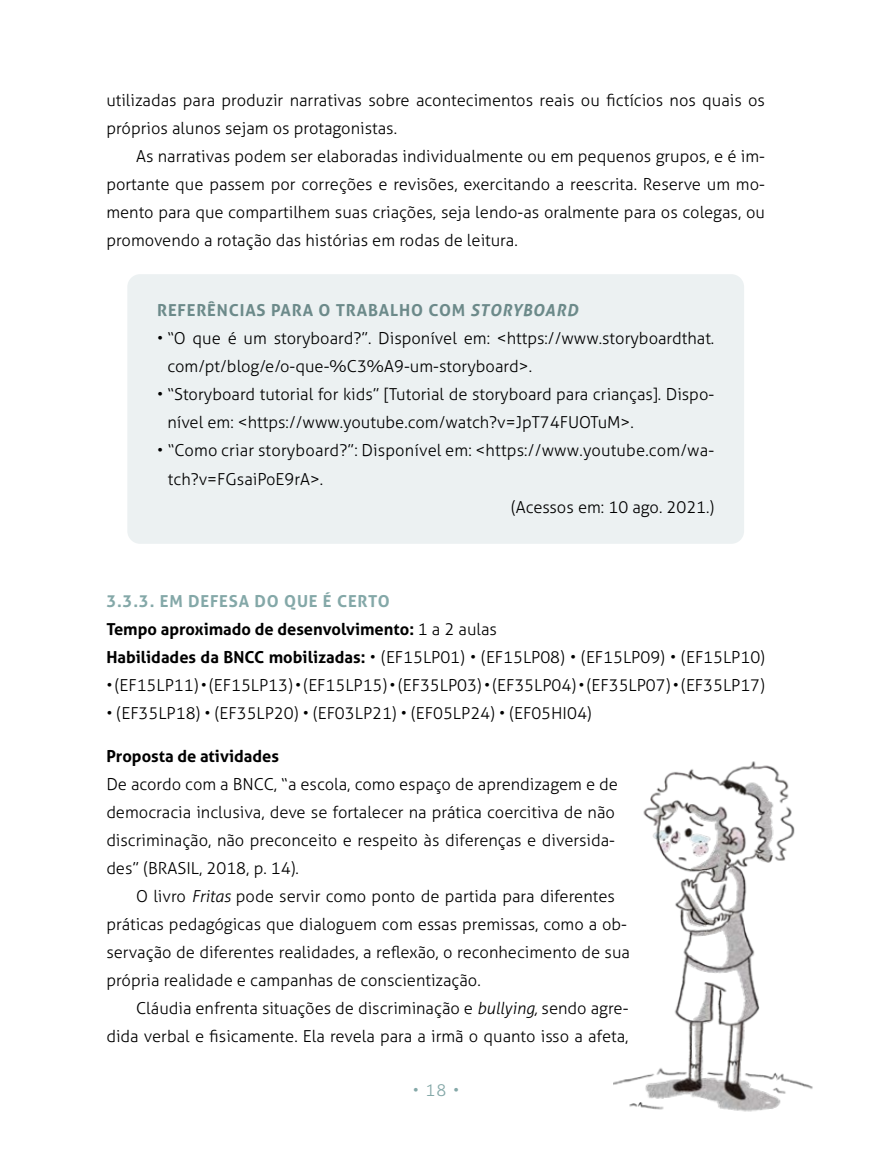
<style>
.page{position:relative;width:872px;height:1170px;background:#fff}
.page>*{position:absolute;margin:0;border:0;box-sizing:border-box;transform-origin:0 0}
.t1{font:300 16.5px/28px "Aller";color:#000}
.t2{font:700 16.5px/28px "Aller";color:#000}
.t3{font:700 16.5px "Aller";letter-spacing:.05em;color:#6c8a8a}
.t4{font:300 16.5px "Aller";color:#84a8a8}
.s1{font-style:italic}
.s2{color:#84a8a8}
.s3{font-weight:300}
</style>
<div class="page">
<div style="left:127px;top:274px;width:617px;height:270px;background:#ecf1f2;border-radius:13px"></div>
<img style="left:613px;top:761px;width:200px;height:351px">
<p class="t1" style="left:106px;top:86px;width:660px">utilizadas para produzir narrativas sobre acontecimentos reais ou fictícios nos quais os próprios alunos sejam os protagonistas.</p>
<p class="t1" style="left:106px;top:142px;width:660px;text-align:justify;text-indent:30px">As narrativas podem ser elaboradas individualmente ou em pequenos grupos, e é im&shy;portante que passem por correções e revisões, exercitando a reescrita. Reserve um mo&shy;mento para que compartilhem suas criações, seja lendo-as oralmente para os colegas, ou promovendo a rotação das histórias em rodas de leitura.</p>
<p class="t3" style="left:157px;top:300px;width:422px">REFERÊNCIAS PARA O TRABALHO COM <span class="s1">STORYBOARD</span></p>
<p class="t1" style="left:167px;top:324px;width:548px;text-indent:-10px">• “O que é um storyboard?”. Disponível em: &lt;https://www.storyboardthat. com/pt/blog/e/o-que-%C3%A9-um-storyboard&gt;.</p>
<p class="t1" style="left:167px;top:380px;width:548px;text-indent:-10px">• “Storyboard tutorial for kids” [Tutorial de storyboard para crianças]. Dispo&shy;nível em: &lt;https://www.youtube.com/watch?v=JpT74FUOTuM&gt;.</p>
<p class="t1" style="left:157px;top:436px;width:559px">• “Como criar storyboard?”: Disponível em: &lt;https://www.youtube.com/wa-</p>
<p class="t1" style="left:168px;top:464px;width:157px">tch?v=FGsaiPoE9rA&gt;.</p>
<p class="t1" style="left:511px;top:492px;width:205px">(Acessos em: 10 ago. 2021.)</p>
<p class="t2" style="left:106px;top:587px;width:660px"><span class="s2">3.3.3. EM DEFESA DO QUE É CERTO<br></span>Tempo aproximado de desenvolvimento: <span class="s3">1 a 2 aulas<br></span>Habilidades da BNCC mobilizadas: <span class="s3">• (EF15LP01) • (EF15LP08) • (EF15LP09) • (EF15LP10)</span></p>
<p class="t1" style="left:106px;top:671px;width:660px">• (EF15LP11) • (EF15LP13) • (EF15LP15) • (EF35LP03) • (EF35LP04) • (EF35LP07) • (EF35LP17)</p>
<p class="t1" style="left:106px;top:699px;width:487px">• (EF35LP18) • (EF35LP20) • (EF03LP21) • (EF05LP24) • (EF05HI04)</p>
<p class="t2" style="left:106px;top:741px;width:174px">Proposta de atividades</p>
<p class="t1" style="left:106px;top:769px;width:513px">De acordo com a BNCC, “a escola, como espaço de aprendizagem e de democracia inclusiva, deve se fortalecer na prática coercitiva de não discriminação, não preconceito e respeito às diferenças e diversida&shy;des” (BRASIL, 2018, p. 14).</p>
<p class="t1" style="left:106px;top:882px;width:525px;text-indent:30px">O livro <span class="s1">Fritas</span> pode servir como ponto de partida para diferentes práticas pedagógicas que dialoguem com essas premissas, como a ob&shy;servação de diferentes realidades, a reflexão, o reconhecimento de sua própria realidade e campanhas de conscientização.</p>
<p class="t1" style="left:106px;top:994px;width:524px;text-align:right">Cláudia enfrenta situações de discriminação e <span class="s1">bullying,</span> sendo agre&shy;dida verbal e fisicamente. Ela revela para a irmã o quanto isso a afeta,</p>
<p class="t4" style="left:413px;top:1080px;width:48px">• 18 •</p>
</div>
